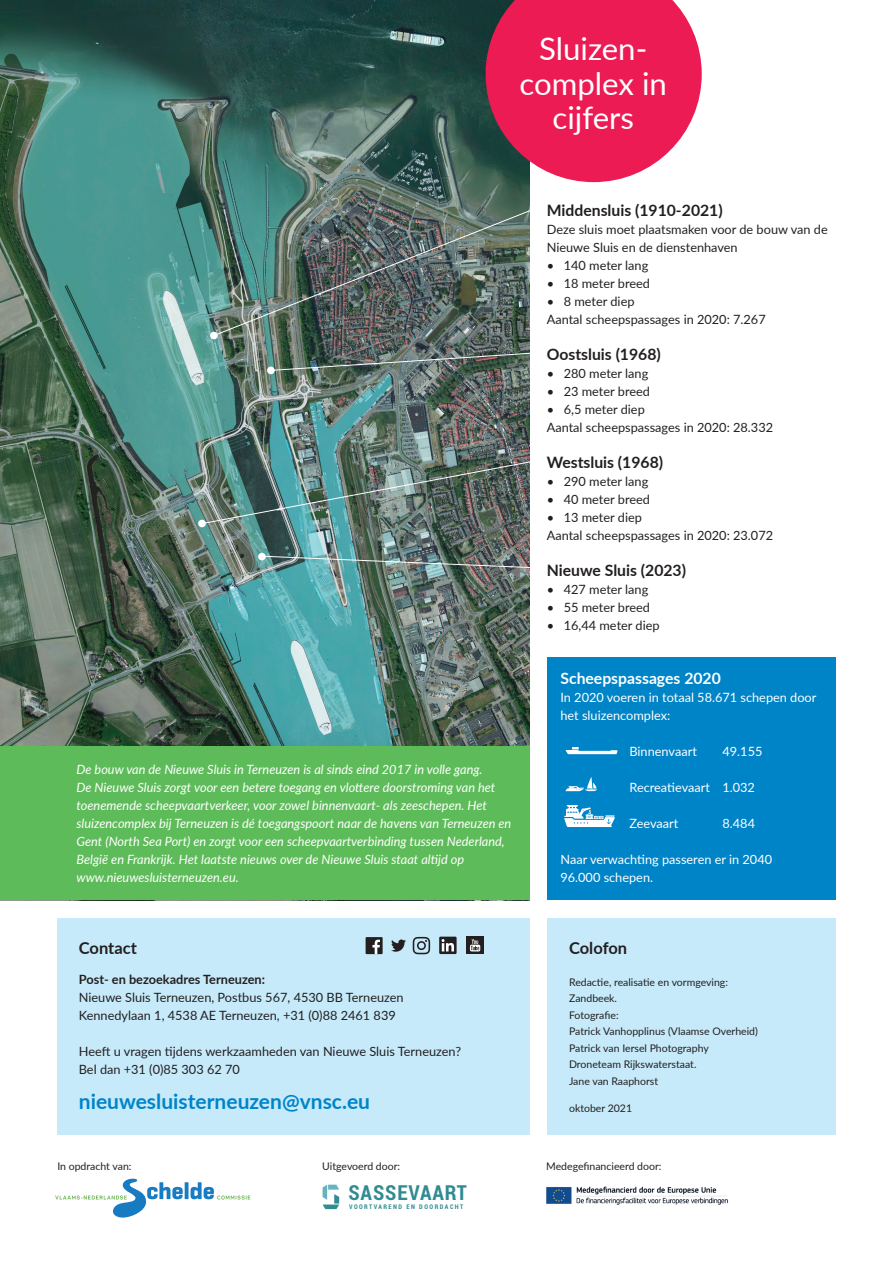
<style>
.page{position:relative;width:893px;height:1263px;background:#fff}
.page>*{position:absolute;margin:0;border:0;box-sizing:border-box;transform-origin:0 0}
.t1{font:31.2px/34.3px "Lato";color:#fff;text-align:center}
.t2{font:700 21px "Lato";color:#0084c8}
.t3{font:700 20.7px "Roboto Condensed";letter-spacing:.045em;color:#308b92}
.t4{font:700 16.5px "Lato";color:#231f20}
.t5{font:700 15.75px "Lato";color:#231f20}
.t6{font:700 15.75px "Lato";color:#fff}
.t7{font:12.75px/18px "Lato";color:#231f20}
.t8{font:italic 12.75px/18px "Lato";color:#fff}
.t9{font:12.75px/18px "Lato";color:#fff}
.t10{font:700 12.75px "Lato";color:#231f20}
.t11{font:10.5px/16.5px "Lato";color:#231f20}
.t12{font:700 6.45px "Roboto Condensed";letter-spacing:.225em;color:#308b92}
</style>
<div class="page">
<img style="left:0;top:0;width:530px;height:746px">
<div style="left:547px;top:657px;width:289px;height:243px;background:#0084c8"></div>
<div style="left:57px;top:918px;width:473px;height:216px;background:#c6eafa"></div>
<div style="left:547px;top:918px;width:289px;height:216px;background:#c6eafa"></div>
<svg style="left:564px;top:805px;width:51px;height:22px"></svg>
<svg style="left:566px;top:747px;width:52px;height:7px"></svg>
<svg style="left:566px;top:777px;width:31px;height:14px"></svg>
<img style="left:213px;top:207px;width:317px;height:129px">
<img style="left:270px;top:352px;width:260px;height:19px">
<img style="left:262px;top:555px;width:268px;height:13px">
<img style="left:202px;top:460px;width:328px;height:64px">
<div style="left:210px;top:332px;width:8px;height:7px;background:#fff;border-radius:50%"></div>
<div style="left:267px;top:367px;width:8px;height:7px;background:#fff;border-radius:50%"></div>
<div style="left:198px;top:520px;width:8px;height:7px;background:#fff;border-radius:50%"></div>
<div style="left:258px;top:553px;width:8px;height:7px;background:#fff;border-radius:50%"></div>
<svg style="left:486px;top:0;width:216px;height:182px;background:#dc305f"></svg>
<svg style="left:185px;top:1182px;width:4px;height:17px"></svg>
<svg style="left:191px;top:1182px;width:59px;height:17px"></svg>
<svg style="left:55px;top:1178px;width:128px;height:39px"></svg>
<svg style="left:323px;top:1185px;width:16px;height:24px"></svg>
<img style="left:546px;top:1186px;width:182px;height:19px">
<div style="left:366px;top:937px;width:17px;height:17px;background:#231f20"></div>
<svg style="left:372px;top:940px;width:8px;height:14px"></svg>
<svg style="left:413px;top:937px;width:17px;height:17px"></svg>
<svg style="left:439px;top:937px;width:18px;height:17px"></svg>
<svg style="left:442px;top:939px;width:12px;height:12px"></svg>
<svg style="left:391px;top:939px;width:15px;height:13px"></svg>
<div style="left:466px;top:936px;width:18px;height:18px;background:#231f20"></div>
<svg style="left:470px;top:939px;width:10px;height:12px"></svg>
<div style="left:0;top:746px;width:530px;height:154px;background:#5dbc59"></div>
<h1 class="t1" style="left:520px;top:30px;width:149px">Sluizen&shy;complex in cijfers</h1>
<p class="t8" style="left:77px;top:760px;width:436px">De bouw van de Nieuwe Sluis in Terneuzen is al sinds eind 2017 in volle gang.<br>De Nieuwe Sluis zorgt voor een betere toegang en vlottere doorstroming van het toenemende scheepvaartverkeer, voor zowel binnenvaart- als zeeschepen. Het sluizencomplex bij Terneuzen is dé toegangspoort naar de havens van Terneuzen en Gent (North Sea Port) en zorgt voor een scheepvaartverbinding tussen Nederland, België en Frankrijk. Het laatste nieuws over de Nieuwe Sluis staat altijd op www.nieuwesluisterneuzen.eu.</p>
<p class="t4" style="left:79px;top:936px;width:60px">Contact</p>
<p class="t10" style="left:79px;top:970px;width:188px">Post- en bezoekadres Terneuzen:</p>
<p class="t7" style="left:79px;top:988px;width:326px">Nieuwe Sluis Terneuzen, Postbus 567, 4530 BB Terneuzen<br>Kennedylaan 1, 4538 AE Terneuzen, +31 (0)88 2461 839</p>
<p class="t7" style="left:79px;top:1042px;width:384px">Heeft u vragen tijdens werkzaamheden van Nieuwe Sluis Terneuzen?<br>Bel dan +31 (0)85 303 62 70</p>
<h2 class="t2" style="left:79px;top:1086px;width:293px">nieuwesluisterneuzen@vnsc.eu</h2>
<p class="t5" style="left:547px;top:199px;width:177px">Middensluis (1910-2021)</p>
<p class="t7" style="left:547px;top:220px;width:283px">Deze sluis moet plaatsmaken voor de bouw van de<br>Nieuwe Sluis en de dienstenhaven</p>
<p class="t7" style="left:547px;top:256px;width:103px">• 140 meter lang</p>
<p class="t7" style="left:547px;top:274px;width:105px">• 18 meter breed</p>
<p class="t7" style="left:547px;top:292px;width:220px">• 8 meter diep<br>Aantal scheepspassages in 2020: 7.267</p>
<p class="t5" style="left:547px;top:343px;width:116px">Oostsluis (1968)</p>
<p class="t7" style="left:547px;top:364px;width:103px">• 280 meter lang</p>
<p class="t7" style="left:547px;top:382px;width:105px">• 23 meter breed</p>
<p class="t7" style="left:547px;top:400px;width:228px">• 6,5 meter diep<br>Aantal scheepspassages in 2020: 28.332</p>
<p class="t5" style="left:547px;top:451px;width:118px">Westsluis (1968)</p>
<p class="t7" style="left:547px;top:472px;width:103px">• 290 meter lang</p>
<p class="t7" style="left:547px;top:490px;width:105px">• 40 meter breed</p>
<p class="t7" style="left:547px;top:508px;width:228px">• 13 meter diep<br>Aantal scheepspassages in 2020: 23.072</p>
<p class="t5" style="left:547px;top:559px;width:141px">Nieuwe Sluis (2023)</p>
<p class="t7" style="left:547px;top:580px;width:103px">• 427 meter lang</p>
<p class="t7" style="left:547px;top:598px;width:105px">• 55 meter breed</p>
<p class="t7" style="left:547px;top:616px;width:114px">• 16,44 meter diep</p>
<p class="t6" style="left:560px;top:667px;width:162px">Scheepspassages 2020</p>
<p class="t9" style="left:560px;top:688px;width:258px">In 2020 voeren in totaal 58.671 schepen door het sluizencomplex:</p>
<p class="t9" style="left:629px;top:742px;width:69px">Binnenvaart</p>
<p class="t9" style="left:722px;top:742px;width:41px">49.155</p>
<p class="t9" style="left:629px;top:778px;width:127px">Recreatievaart 1.032</p>
<p class="t9" style="left:629px;top:814px;width:51px">Zeevaart</p>
<p class="t9" style="left:722px;top:814px;width:34px">8.484</p>
<p class="t9" style="left:560px;top:850px;width:213px">Naar verwachting passeren er in 2040<br>96.000 schepen.</p>
<p class="t4" style="left:569px;top:936px;width:60px">Colofon</p>
<p class="t11" style="left:569px;top:973px;width:190px">Redactie, realisatie en vormgeving:<br>Zandbeek.<br>Fotografie:<br>Patrick Vanhopplinus (Vlaamse Overheid)<br>Patrick van Iersel Photography<br>Droneteam Rijkswaterstaat.<br>Jane van Raaphorst</p>
<p class="t11" style="left:569px;top:1099px;width:65px">oktober 2021</p>
<p class="t11" style="left:57px;top:1157px;width:76px">In opdracht van:</p>
<p class="t11" style="left:322px;top:1157px;width:79px">Uitgevoerd door:</p>
<p class="t11" style="left:546px;top:1157px;width:117px">Medegefinancieerd door:</p>
<h3 class="t3" style="left:348px;top:1178px;width:120px">SASSEVAART</h3>
<p class="t12" style="left:349px;top:1202px;width:116px">VOORTVAREND EN DOORDACHT</p>
</div>
